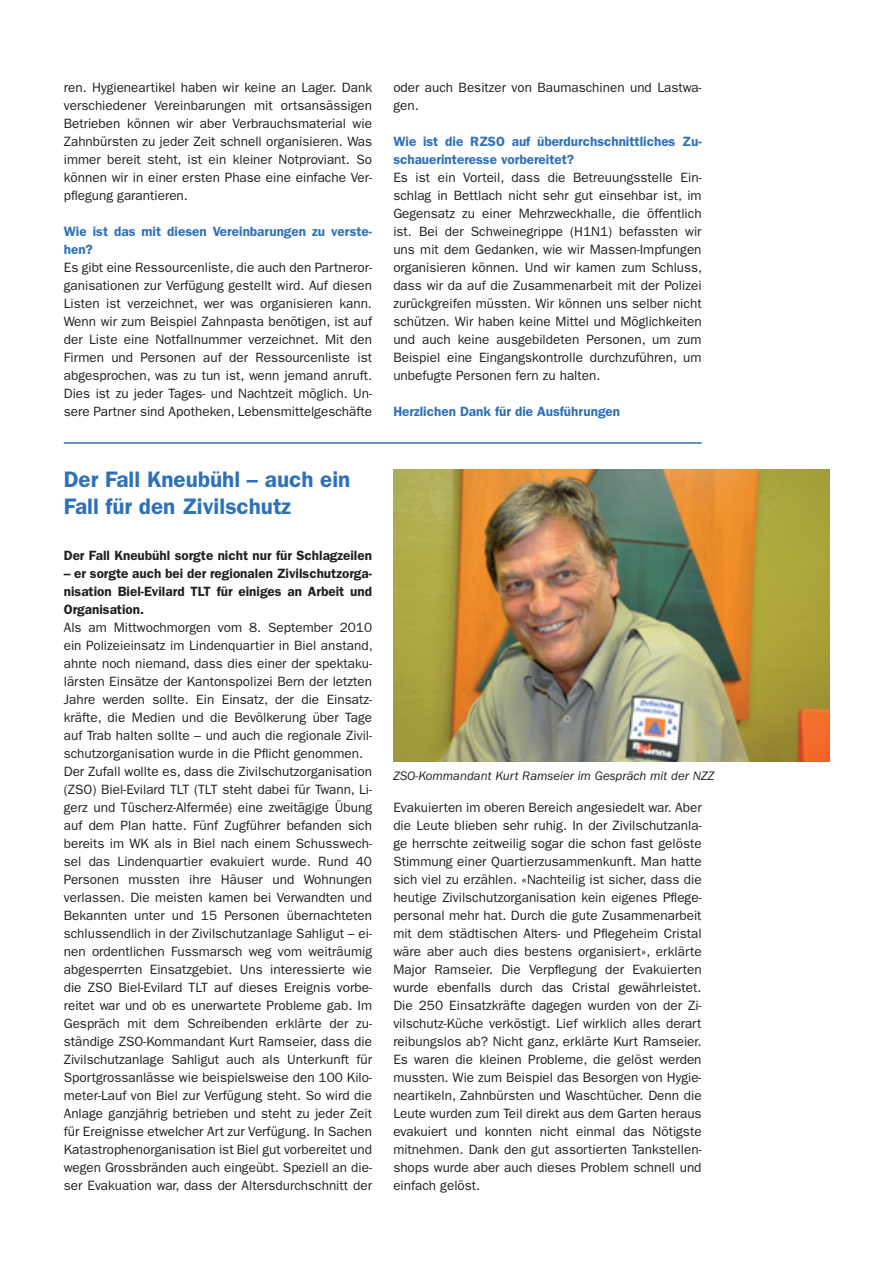
<style>
.page{position:relative;width:893px;height:1263px;background:#fff}
.page>*{position:absolute;margin:0;border:0;box-sizing:border-box;transform-origin:0 0}
.t1{font:600 22.5px/27px "Franklin Gothic LT";color:#2e71b9}
.t2{font:13.5px/18px "Franklin Gothic LT";color:#231f20;text-align:justify}
.t3{font:600 13.5px/18px "Franklin Gothic LT";color:#2e71b9}
.t4{font:600 13.5px/18px "Franklin Gothic LT";color:#231f20;text-align:justify}
.t5{font:italic 12.75px "Franklin Gothic LT";color:#231f20}
</style>
<div class="page">
<hr style="left:64px;top:442px;width:638px;height:2px;background:#2e71b9">
<img style="left:393px;top:470px;width:436px;height:291px">
<p class="t2" style="left:64px;top:78px;width:310px">ren. Hygieneartikel haben wir keine an Lager. Dank verschiedener Vereinbarungen mit ortsansässigen Betrieben können wir aber Verbrauchsmaterial wie Zahnbürsten zu jeder Zeit schnell organisieren. Was immer bereit steht, ist ein kleiner Notproviant. So können wir in einer ersten Phase eine einfache Ver&shy;pflegung garantieren.</p>
<p class="t3" style="left:64px;top:222px;width:310px">Wie ist das mit diesen Vereinbarungen zu verste&shy;hen?</p>
<p class="t2" style="left:64px;top:258px;width:310px">Es gibt eine Ressourcenliste, die auch den Partneror&shy;ganisationen zur Verfügung gestellt wird. Auf diesen Listen ist verzeichnet, wer was organisieren kann.<br>Wenn wir zum Beispiel Zahnpasta benötigen, ist auf der Liste eine Notfallnummer verzeichnet. Mit den Firmen und Personen auf der Ressourcenliste ist abgesprochen, was zu tun ist, wenn jemand anruft.<br>Dies ist zu jeder Tages- und Nachtzeit möglich. Un&shy;sere Partner sind Apotheken, Lebensmittelgeschäfte</p>
<p class="t2" style="left:393px;top:78px;width:310px">oder auch Besitzer von Baumaschinen und Lastwa&shy;gen.</p>
<p class="t3" style="left:393px;top:132px;width:310px">Wie ist die RZSO auf überdurchschnittliches Zu&shy;schauerinteresse vorbereitet?</p>
<p class="t2" style="left:393px;top:168px;width:310px">Es ist ein Vorteil, dass die Betreuungsstelle Ein&shy;schlag in Bettlach nicht sehr gut einsehbar ist, im Gegensatz zu einer Mehrzweckhalle, die öffentlich ist. Bei der Schweinegrippe (H1N1) befassten wir uns mit dem Gedanken, wie wir Massen-Impfungen organisieren können. Und wir kamen zum Schluss, dass wir da auf die Zusammenarbeit mit der Polizei zurückgreifen müssten. Wir können uns selber nicht schützen. Wir haben keine Mittel und Möglichkeiten und auch keine ausgebildeten Personen, um zum Beispiel eine Eingangskontrolle durchzuführen, um unbefugte Personen fern zu halten.</p>
<p class="t3" style="left:393px;top:402px;width:228px">Herzlichen Dank für die Ausführungen</p>
<h1 class="t1" style="left:64px;top:465px;width:288px">Der Fall Kneubühl – auch ein<br>Fall für den Zivilschutz</h1>
<p class="t4" style="left:64px;top:546px;width:310px">Der Fall Kneubühl sorgte nicht nur für Schlagzeilen</p>
<p class="t4" style="left:64px;top:564px;width:310px">– er sorgte auch bei der regionalen Zivilschutzorga&shy;nisation Biel-Evilard TLT für einiges an Arbeit und Organisation.</p>
<p class="t2" style="left:64px;top:618px;width:310px;text-align:left">Als am Mittwochmorgen vom 8. September 2010 ein Polizeieinsatz im Lindenquartier in Biel anstand, ahnte noch niemand, dass dies einer der spektaku&shy;lärsten Einsätze der Kantonspolizei Bern der letzten Jahre werden sollte. Ein Einsatz, der die Einsatz&shy;kräfte, die Medien und die Bevölkerung über Tage auf Trab halten sollte – und auch die regionale Zivil&shy;schutzorganisation wurde in die Pflicht genommen.<br>Der Zufall wollte es, dass die Zivilschutzorganisation (ZSO) Biel-Evilard TLT (TLT steht dabei für Twann, Li&shy;gerz und Tüscherz-Alfermée) eine zweitägige Übung auf dem Plan hatte. Fünf Zugführer befanden sich bereits im WK als in Biel nach einem Schusswech&shy;sel das Lindenquartier evakuiert wurde. Rund 40<br>Personen mussten ihre Häuser und Wohnungen verlassen. Die meisten kamen bei Verwandten und Bekannten unter und 15 Personen übernachteten schlussendlich in der Zivilschutzanlage Sahligut – ei&shy;nen ordentlichen Fussmarsch weg vom weiträumig abgesperrten Einsatzgebiet. Uns interessierte wie die ZSO Biel-Evilard TLT auf dieses Ereignis vorbe&shy;reitet war und ob es unerwartete Probleme gab. Im Gespräch mit dem Schreibenden erklärte der zu&shy;ständige ZSO-Kommandant Kurt Ramseier, dass die Zivilschutzanlage Sahligut auch als Unterkunft für Sportgrossanlässe wie beispielsweise den 100 Kilo&shy;meter-Lauf von Biel zur Verfügung steht. So wird die Anlage ganzjährig betrieben und steht zu jeder Zeit für Ereignisse etwelcher Art zur Verfügung. In Sachen Katastrophenorganisation ist Biel gut vorbereitet und wegen Grossbränden auch eingeübt. Speziell an die&shy;ser Evakuation war, dass der Altersdurchschnitt der</p>
<p class="t5" style="left:393px;top:769px;width:323px">ZSO-Kommandant Kurt Ramseier im Gespräch mit der NZZ</p>
<p class="t2" style="left:393px;top:798px;width:310px">Evakuierten im oberen Bereich angesiedelt war. Aber die Leute blieben sehr ruhig. In der Zivilschutzanla&shy;ge herrschte zeitweilig sogar die schon fast gelöste Stimmung einer Quartierzusammenkunft. Man hatte sich viel zu erzählen. «Nachteilig ist sicher, dass die heutige Zivilschutzorganisation kein eigenes Pflege&shy;personal mehr hat. Durch die gute Zusammenarbeit mit dem städtischen Alters- und Pflegeheim Cristal wäre aber auch dies bestens organisiert», erklärte Major Ramseier. Die Verpflegung der Evakuierten wurde ebenfalls durch das Cristal gewährleistet.<br>Die 250 Einsatzkräfte dagegen wurden von der Zi&shy;vilschutz-Küche verköstigt. Lief wirklich alles derart reibungslos ab? Nicht ganz, erklärte Kurt Ramseier.<br>Es waren die kleinen Probleme, die gelöst werden mussten. Wie zum Beispiel das Besorgen von Hygie&shy;neartikeln, Zahnbürsten und Waschtücher. Denn die Leute wurden zum Teil direkt aus dem Garten heraus evakuiert und konnten nicht einmal das Nötigste mitnehmen. Dank den gut assortierten Tankstellen&shy;shops wurde aber auch dieses Problem schnell und einfach gelöst.</p>
</div>
